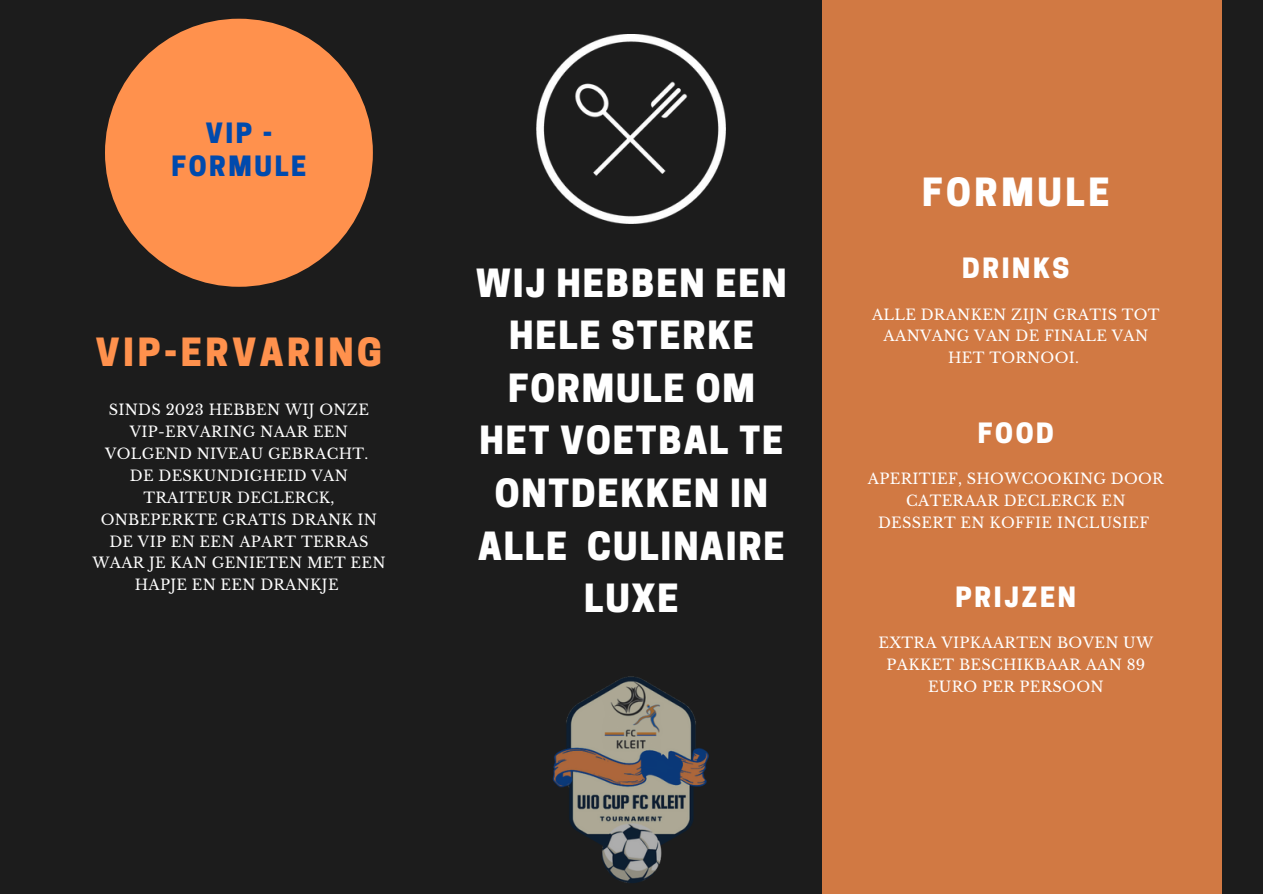
<style>
.page{position:relative;width:1263px;height:894px;background:#fff}
.page>*{position:absolute;margin:0;border:0;box-sizing:border-box;transform-origin:0 0}
.t1{font:800 36.45px/52.5px "Cooper Hewitt";letter-spacing:.05em;color:#fff;text-align:center}
.t2{font:800 36.45px "Cooper Hewitt";letter-spacing:.1em;color:#ff914d}
.t3{font:800 36.45px "Cooper Hewitt";letter-spacing:.1em;color:#fff}
.t4{font:800 26.25px "Cooper Hewitt";letter-spacing:.1em;color:#fff}
.t5{font:800 26.25px/33.8px "Cooper Hewitt";letter-spacing:.1em;color:#004aad;text-align:center}
.t6{font:14.55px/21.9px "Libre Baskerville";letter-spacing:.02em;color:#fff;text-align:center}
</style>
<div class="page">
<div style="left:0;top:0;width:1263px;height:893px;background:#1c1c1c"></div>
<div style="left:822px;top:0;width:400px;height:893px;background:#d17943"></div>
<div style="left:105px;top:19px;width:268px;height:268px;background:#ff914d;border-radius:50%"></div>
<img style="left:552px;top:676px;width:157px;height:207px">
<img style="left:537px;top:34px;width:189px;height:189px">
<h2 class="t5" style="left:171px;top:119px;width:137px">VIP -<br>FORMULE</h2>
<h1 class="t2" style="left:96px;top:339px;width:288px">VIP-ERVARING</h1>
<p class="t6" style="left:105px;top:399px;width:265px">SINDS 2023 HEBBEN WIJ ONZE<br>VIP-ERVARING NAAR EEN<br>VOLGEND NIVEAU GEBRACHT.</p>
<p class="t6" style="left:92px;top:464px;width:295px">DE DESKUNDIGHEID VAN<br>TRAITEUR DECLERCK,<br>ONBEPERKTE GRATIS DRANK IN<br>DE VIP EN EEN APART TERRAS<br>WAAR JE KAN GENIETEN MET EEN<br>HAPJE EN EEN DRANKJE</p>
<p class="t1" style="left:476px;top:261px;width:312px">WIJ HEBBEN EEN<br>HELE STERKE<br>FORMULE OM<br>HET VOETBAL TE<br>ONTDEKKEN IN<br>ALLE CULINAIRE<br>LUXE</p>
<h1 class="t3" style="left:922px;top:179px;width:189px">FORMULE</h1>
<h1 class="t4" style="left:962px;top:258px;width:109px">DRINKS</h1>
<p class="t6" style="left:872px;top:303px;width:289px">ALLE DRANKEN ZIJN GRATIS TOT<br>AANVANG VAN DE FINALE VAN<br>HET TORNOOI.</p>
<p class="t4" style="left:978px;top:423px;width:77px">FOOD</p>
<h2 class="t6" style="left:868px;top:468px;width:297px">APERITIEF, SHOWCOOKING DOOR<br>CATERAAR DECLERCK EN<br>DESSERT EN KOFFIE INCLUSIEF</h2>
<p class="t4" style="left:956px;top:587px;width:122px">PRIJZEN</p>
<h2 class="t6" style="left:878px;top:632px;width:276px">EXTRA VIPKAARTEN BOVEN UW<br>PAKKET BESCHIKBAAR AAN 89<br>EURO PER PERSOON</h2>
</div>
